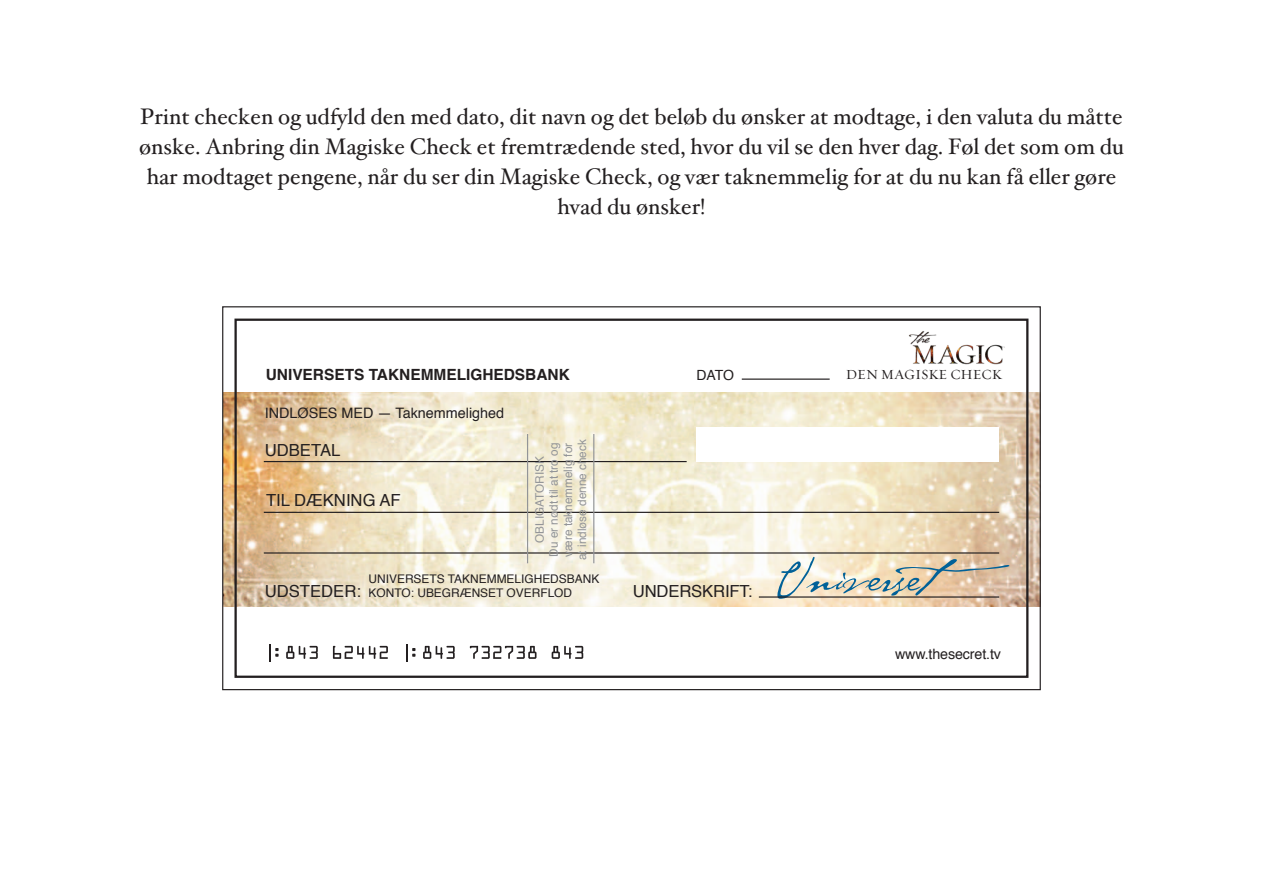
<style>
.page{position:relative;width:1263px;height:893px;background:#fff}
.page>*{position:absolute;margin:0;border:0;box-sizing:border-box;transform-origin:0 0}
.t1{font:54.15px "P22 Cezanne Pro";letter-spacing:-.02em;color:#016198}
.t2{font:22.5px/30px "Hoefler Txt";color:#231f20;text-align:center}
.t3{font:16.65px "Helvetica";color:#231f20}
.t4{font:700 15.45px "Helvetica";color:#231f20}
.t5{font:14.4px "Helvetica";color:#231f20}
.t6{font:14.25px "Helvetica";letter-spacing:-.01em;color:#231f20}
.t7{font:13.95px "Requiem Text Small Caps";letter-spacing:-.01em;color:#231f20}
.t8{font:13.95px "Helvetica";color:#231f20}
.t9{font:11.85px/14.2px "Helvetica";color:#231f20}
.t10{font:11.7px/14.1px "Helvetica";color:#939598;text-align:center}
</style>
<div class="page">
<img style="left:224px;top:392px;width:815px;height:215px">
<svg style="left:269px;top:644px;width:10px;height:18px"></svg>
<svg style="left:286px;top:646px;width:32px;height:13px"></svg>
<svg style="left:333px;top:646px;width:55px;height:13px"></svg>
<svg style="left:406px;top:644px;width:9px;height:18px"></svg>
<svg style="left:423px;top:646px;width:32px;height:13px"></svg>
<svg style="left:470px;top:646px;width:66px;height:13px"></svg>
<svg style="left:552px;top:646px;width:31px;height:13px"></svg>
<hr style="left:264px;top:461px;width:423px;height:1px;background:#231f20">
<hr style="left:742px;top:379px;width:88px;height:1px;background:#231f20">
<hr style="left:264px;top:512px;width:735px;height:1px;background:#231f20">
<hr style="left:264px;top:552px;width:735px;height:2px;background:#231f20">
<hr style="left:759px;top:596px;width:240px;height:2px;background:#231f20">
<div style="left:696px;top:427px;width:303px;height:35px;background:#fff"></div>
<img style="left:909px;top:331px;width:96px;height:34px">
<hr style="left:527px;top:434px;width:1px;height:129px;background:#939598">
<hr style="left:593px;top:434px;width:1px;height:129px;background:#939598">
<div style="left:234px;top:319px;width:794px;height:359px;border:2px solid #231f20"></div>
<p class="t2" style="left:139px;top:101px;width:986px">Print checken og udfyld den med dato, dit navn og det beløb du ønsker at modtage, i den valuta du måtte ønske. Anbring din Magiske Check et fremtrædende sted, hvor du vil se den hver dag. Føl det som om du har modtaget pengene, når du ser din Magiske Check, og vær taknemmelig for at du nu kan få eller gøre hvad du ønsker!</p>
<p class="t4" style="left:266px;top:362px;width:305px">UNIVERSETS TAKNEMMELIGHEDSBANK</p>
<p class="t5" style="left:265px;top:402px;width:241px">INDLØSES MED — Taknemmelighed</p>
<p class="t3" style="left:265px;top:437px;width:77px">UDBETAL</p>
<p class="t3" style="left:266px;top:488px;width:136px">TIL DÆKNING AF</p>
<p class="t8" style="left:696px;top:364px;width:39px">DATO</p>
<p class="t7" style="left:846px;top:366px;width:157px">DEN MAGISKE CHECK</p>
<p class="t10" style="left:533px;top:560px;width:122px;rotate:-90deg">OBLIGATORISK<br>Du er nødt til at tro og være taknemmelig for at indløse denne check</p>
<h1 class="t1" style="left:775px;top:540px;width:258px">Universet</h1>
<p class="t9" style="left:369px;top:572px;width:232px">UNIVERSETS TAKNEMMELIGHEDSBANK<br>KONTO: UBEGRÆNSET OVERFLOD</p>
<p class="t3" style="left:265px;top:578px;width:98px">UDSTEDER:</p>
<p class="t3" style="left:633px;top:578px;width:121px">UNDERSKRIFT:</p>
<p class="t6" style="left:895px;top:643px;width:107px">www.thesecret.tv</p>
</div>
